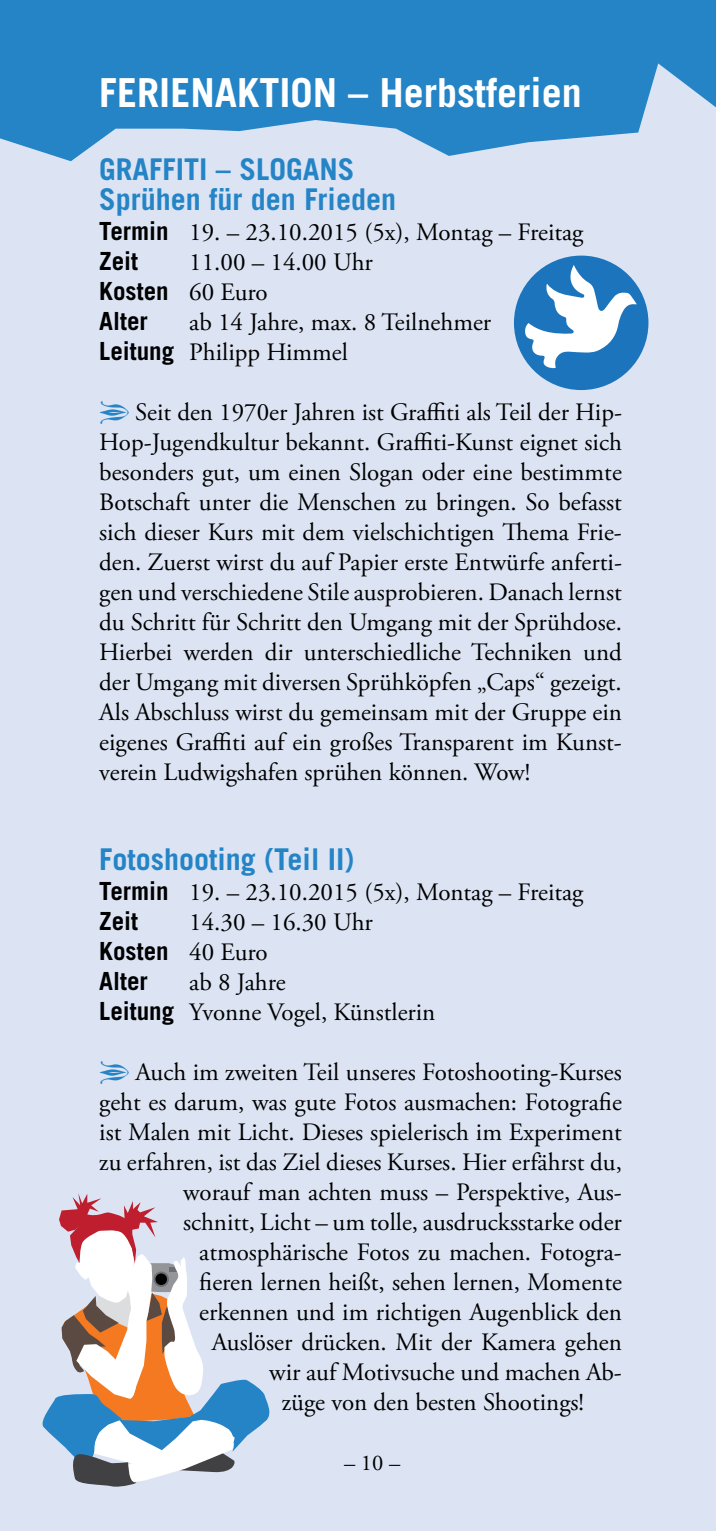
<style>
.page{position:relative;width:716px;height:1531px;background:#fff}
.page>*{position:absolute;margin:0;border:0;box-sizing:border-box;transform-origin:0 0}
.t1{font:700 40px "Trade Gothic";color:#fff}
.t2{font:700 30px/30px "Trade Gothic";color:#2484c6}
.t3{font:25px/30px "Adobe Garamond Pro";color:#000}
.t4{font:700 25px/30px "Trade Gothic";color:#000}
.t5{font:22.5px "Adobe Garamond Pro";color:#000}
.s1{font-family:"Trade Gothic";font-weight:700}
.s2{font-family:"Adobe Garamond Pro";font-weight:400}
</style>
<div class="page">
<div style="left:0;top:14px;width:716px;height:1517px;background:#dce4f4"></div>
<svg style="left:0;top:0;width:716px;height:161px;fill:#2484c6"></svg>
<svg style="left:42px;top:1193px;width:228px;height:294px"></svg>
<div style="left:514px;top:256px;width:134px;height:134px;background:#1c75bc;border-radius:50%"></div>
<svg style="left:524px;top:265px;width:113px;height:103px"></svg>
<h1 class="t1" style="left:99px;top:65px;width:523px">WAS WANN WO – Kursangebote</h1>
<h1 class="t1" style="left:99px;top:68px;width:484px">FERIENAKTION – Herbstferien</h1>
<p class="t2" style="left:99px;top:154px;width:298px">GRAFFITI – SLOGANS<br>Sprühen für den Frieden</p>
<p class="t3" style="left:99px;top:218px;width:486px"><span class="s1">Termin</span> 19. – 23.10.2015 (5x), Montag – Freitag</p>
<p class="t4" style="left:99px;top:246px;width:40px">Zeit</p>
<p class="t3" style="left:189px;top:248px;width:185px">11.00 – 14.00 Uhr</p>
<p class="t4" style="left:99px;top:276px;width:170px">Kosten <span class="s2">60 Euro<br></span>Alter</p>
<p class="t3" style="left:99px;top:308px;width:393px;text-indent:90px">ab 14 Jahre, max. 8 Teilnehmer<br><span class="s1">Leitung</span> Philipp Himmel</p>
<p class="t3" style="left:99px;top:398px;width:524px;text-align:justify;text-indent:36px">Seit den 1970er Jahren ist Graffiti als Teil der Hip-Hop-Jugendkultur bekannt. Graffiti-Kunst eignet sich besonders gut, um einen Slogan oder eine bestimmte Botschaft unter die Menschen zu bringen. So befasst sich dieser Kurs mit dem vielschichtigen Thema Frie&shy;den. Zuerst wirst du auf Papier erste Entwürfe anferti&shy;gen und verschiedene Stile ausprobieren. Danach lernst du Schritt für Schritt den Umgang mit der Sprühdose.<br>Hierbei werden dir unterschiedliche Techniken und der Umgang mit diversen Sprühköpfen „Caps“ gezeigt.<br>Als Abschluss wirst du gemeinsam mit der Gruppe ein eigenes Graffiti auf ein großes Transparent im Kunst&shy;verein Ludwigshafen sprühen können. Wow!</p>
<p class="t2" style="left:99px;top:844px;width:257px">Fotoshooting (Teil II)</p>
<p class="t3" style="left:99px;top:878px;width:486px"><span class="s1">Termin</span> 19. – 23.10.2015 (5x), Montag – Freitag</p>
<p class="t4" style="left:99px;top:906px;width:40px">Zeit</p>
<p class="t3" style="left:189px;top:908px;width:185px">14.30 – 16.30 Uhr</p>
<p class="t4" style="left:99px;top:936px;width:170px">Kosten <span class="s2">40 Euro<br></span>Alter</p>
<p class="t3" style="left:99px;top:968px;width:338px;text-indent:90px">ab 8 Jahre<br><span class="s1">Leitung</span> Yvonne Vogel, Künstlerin</p>
<p class="t3" style="left:135px;top:1058px;width:488px">Auch im zweiten Teil unseres Fotoshooting-Kurses</p>
<p class="t3" style="left:99px;top:1088px;width:524px">geht es darum, was gute Fotos ausmachen: Fotografie</p>
<p class="t3" style="left:99px;top:1118px;width:524px">ist Malen mit Licht. Dieses spielerisch im Experiment</p>
<p class="t3" style="left:99px;top:1148px;width:524px">zu erfahren, ist das Ziel dieses Kurses. Hier erfährst du,</p>
<p class="t3" style="left:183px;top:1178px;width:440px">worauf man achten muss – Perspektive, Aus-</p>
<p class="t3" style="left:183px;top:1208px;width:440px">schnitt, Licht – um tolle, ausdrucksstarke oder</p>
<p class="t3" style="left:199px;top:1238px;width:424px">atmosphärische Fotos zu machen. Fotogra-</p>
<p class="t3" style="left:199px;top:1268px;width:424px">fieren lernen heißt, sehen lernen, Momente</p>
<p class="t3" style="left:199px;top:1298px;width:424px">erkennen und im richtigen Augenblick den</p>
<p class="t3" style="left:212px;top:1328px;width:412px">Auslöser drücken. Mit der Kamera gehen</p>
<p class="t3" style="left:269px;top:1358px;width:354px">wir auf Motivsuche und machen Ab-</p>
<p class="t3" style="left:282px;top:1388px;width:304px">züge von den besten Shootings!</p>
<p class="t5" style="left:344px;top:1449px;width:58px">– 10 –</p>
</div>
